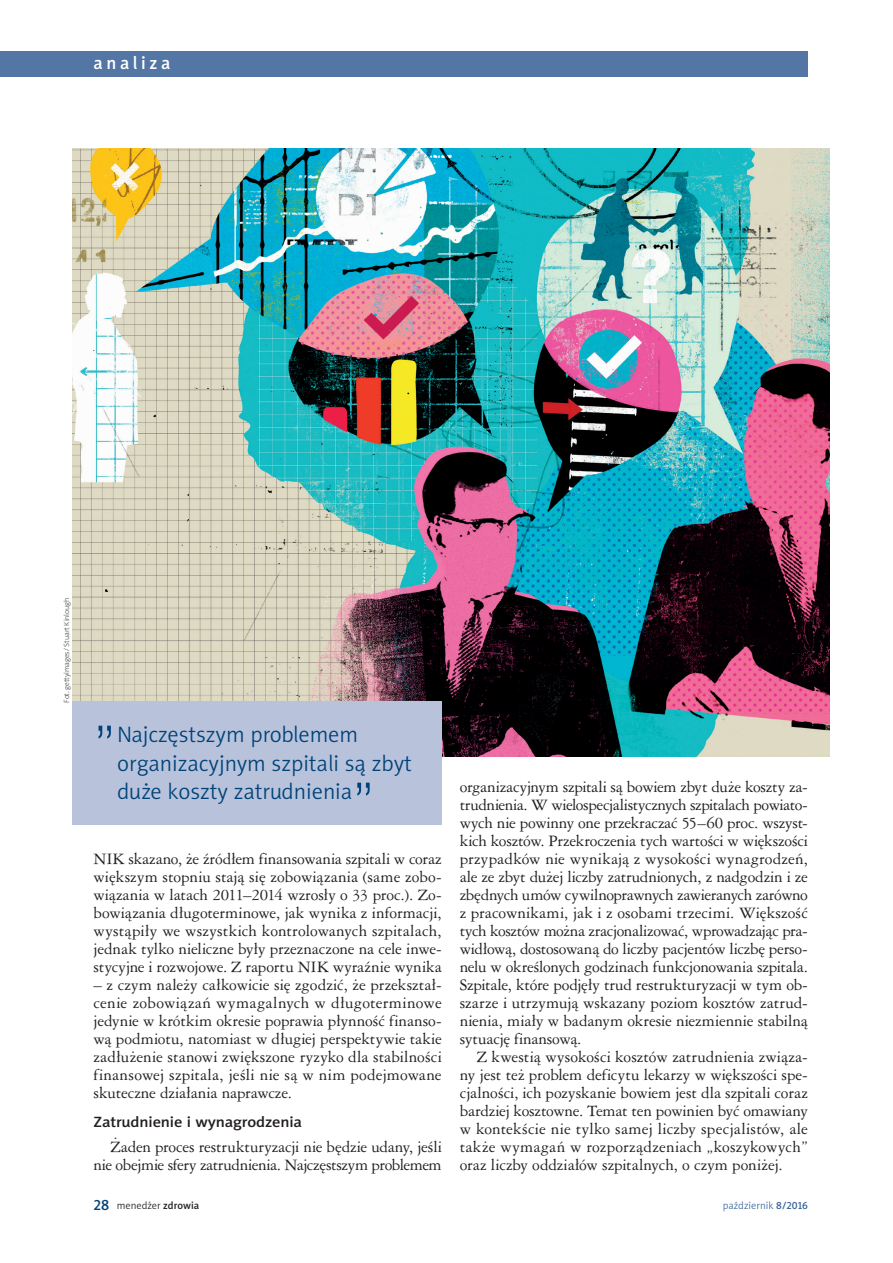
<style>
.page{position:relative;width:893px;height:1263px;background:#fff}
.page>*{position:absolute;margin:0;border:0;box-sizing:border-box;transform-origin:0 0}
.t1{font:52.5px "Swis 721 Lt PL";color:#004279}
.t2{font:22.5px/28.5px "Naomi Sans EFN Light";color:#004279}
.t3{font:18px "Naomi Sans EFN Medium";letter-spacing:.2em;color:#fff}
.t4{font:15px/18px "Ameri Garmnd PL";letter-spacing:-.005em;color:#231f20;text-align:justify}
.t5{font:15px "Naomi Sans EFN Medium";letter-spacing:-.01em;color:#231f20;scale:1.1 1}
.t6{font:10.5px "Naomi Sans EFN Light";color:#231f20}
.t7{font:10.5px "Naomi Sans EFN Light";color:#3d6799}
.t8{font:7.5px "Naomi Sans EFN Thin";color:#231f20}
.s1{font-family:"Naomi Sans EFN Medium";font-size:15px;color:#004279}
.s2{font-family:"Naomi Sans EFN Medium"}
</style>
<div class="page">
<div style="left:0;top:51px;width:808px;height:26px;background:#5476a5"></div>
<img style="left:72px;top:149px;width:757px;height:607px">
<div style="left:72px;top:702px;width:370px;height:123px;background:#b8c3db"></div>
<p class="t3" style="left:94px;top:52px;width:78px">analiza</p>
<p class="t8" style="left:63px;top:703px;width:106px;rotate:-90deg">Fot. gettyimages/ Stuart Kinlough</p>
<h1 class="t1" style="left:94px;top:712px;width:24px">”</h1>
<h2 class="t2" style="left:117px;top:720px;width:296px">Najczęstszym problemem organizacyjnym szpitali są zbyt duże koszty zatrudnienia</h2>
<h1 class="t1" style="left:352px;top:769px;width:24px">”</h1>
<p class="t4" style="left:94px;top:849px;width:350px">NIK skazano, że źródłem finansowania szpitali w coraz większym stopniu stają się zobowiązania (same zobo&shy;wiązania w latach 2011–2014 wzrosły o 33 proc.). Zo&shy;bowiązania długoterminowe, jak wynika z informacji, wystąpiły we wszystkich kontrolowanych szpitalach, jednak tylko nieliczne były przeznaczone na cele inwe&shy;stycyjne i rozwojowe. Z raportu NIK wyraźnie wynika</p>
<p class="t4" style="left:94px;top:975px;width:350px">– z czym należy całkowicie się zgodzić, że przekształ&shy;cenie zobowiązań wymagalnych w długoterminowe jedynie w krótkim okresie poprawia płynność finanso&shy;wą podmiotu, natomiast w długiej perspektywie takie zadłużenie stanowi zwiększone ryzyko dla stabilności finansowej szpitala, jeśli nie są w nim podejmowane skuteczne działania naprawcze.</p>
<p class="t5" style="left:94px;top:1113px;width:191px">Zatrudnienie i wynagrodzenia</p>
<p class="t4" style="left:94px;top:1137px;width:350px;text-align:right">Żaden proces restrukturyzacji nie będzie udany, jeśli nie obejmie sfery zatrudnienia. Najczęstszym problemem</p>
<p class="t4" style="left:460px;top:777px;width:350px">organizacyjnym szpitali są bowiem zbyt duże koszty za&shy;trudnienia. W wielospecjalistycznych szpitalach powiato&shy;wych nie powinny one przekraczać 55–60 proc. wszyst&shy;kich kosztów. Przekroczenia tych wartości w większości przypadków nie wynikają z wysokości wynagrodzeń, ale ze zbyt dużej liczby zatrudnionych, z nadgodzin i ze zbędnych umów cywilnoprawnych zawieranych zarówno z pracownikami, jak i z osobami trzecimi. Większość tych kosztów można zracjonalizować, wprowadzając pra&shy;widłową, dostosowaną do liczby pacjentów liczbę perso&shy;nelu w określonych godzinach funkcjonowania szpitala.<br>Szpitale, które podjęły trud restrukturyzacji w tym ob&shy;szarze i utrzymują wskazany poziom kosztów zatrud&shy;nienia, miały w badanym okresie niezmiennie stabilną sytuację finansową.</p>
<p class="t4" style="left:460px;top:1047px;width:350px;text-indent:17px">Z kwestią wysokości kosztów zatrudnienia związa&shy;ny jest też problem deficytu lekarzy w większości spe&shy;cjalności, ich pozyskanie bowiem jest dla szpitali coraz bardziej kosztowne. Temat ten powinien być omawiany w kontekście nie tylko samej liczby specjalistów, ale także wymagań w rozporządzeniach „koszykowych” oraz liczby oddziałów szpitalnych, o czym poniżej.</p>
<p class="t6" style="left:94px;top:1199px;width:107px"><span class="s1">28</span> menedżer <span class="s2">zdrowia</span></p>
<p class="t7" style="left:723px;top:1199px;width:87px">październik <span class="s2">8/2016</span></p>
</div>
